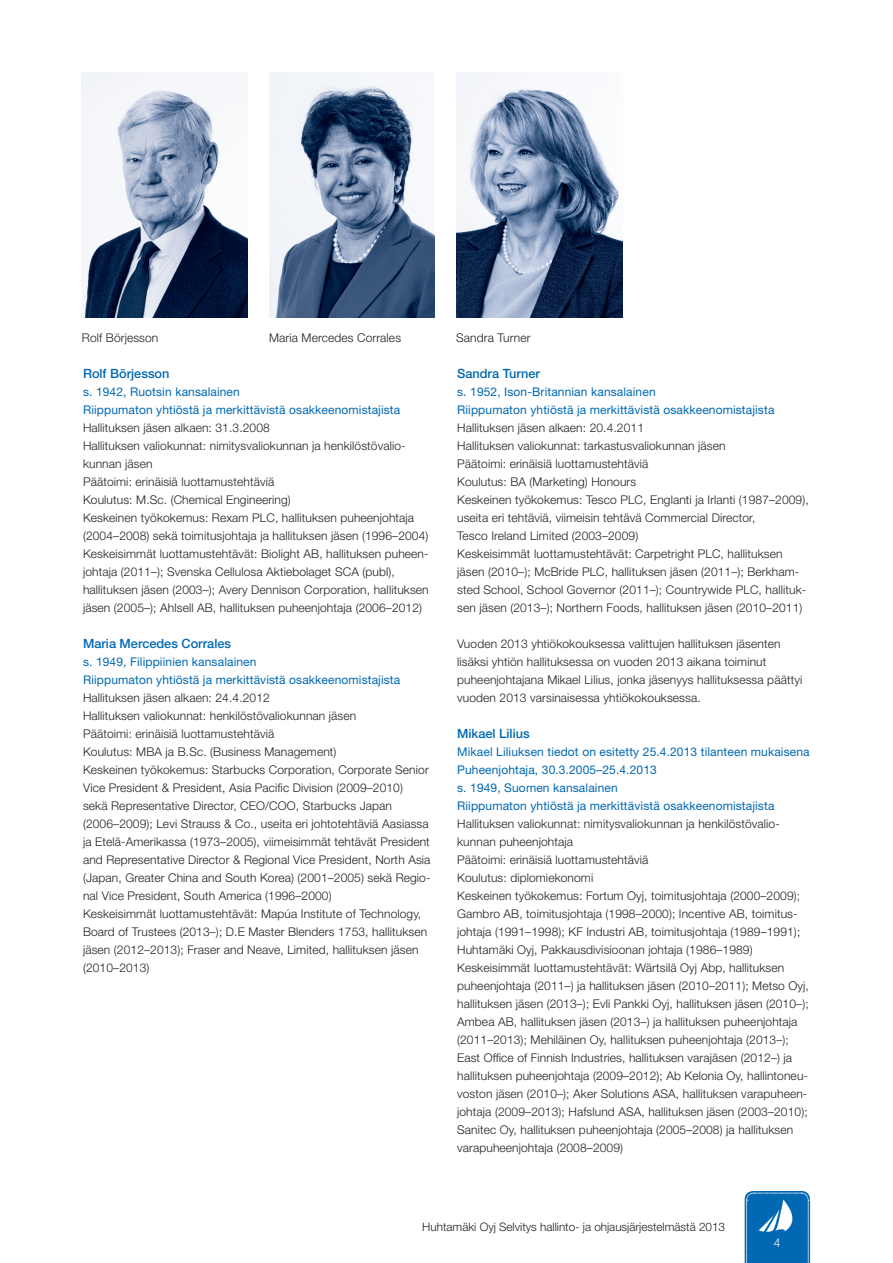
<style>
.page{position:relative;width:893px;height:1263px;background:#fff}
.page>*{position:absolute;margin:0;border:0;box-sizing:border-box;transform-origin:0 0}
.t1{font:500 12.75px "Helvetica Neue LT Std";color:#0168b3}
.t2{font:300 12px/18px "Helvetica Neue LT Std";letter-spacing:.01em;color:#231f20}
.t3{font:12px/18px "Helvetica Neue LT Std";letter-spacing:.01em;color:#0168b3}
.t4{font:300 12px "Helvetica Neue LT Std";color:#fff}
.t5{font:300 11.7px "Helvetica Neue LT Std";color:#231f20}
</style>
<div class="page">
<svg style="left:745px;top:1191px;width:65px;height:72px;background:#207abc"></svg>
<img style="left:82px;top:72px;width:166px;height:246px">
<img style="left:269px;top:72px;width:166px;height:246px">
<img style="left:456px;top:72px;width:166px;height:246px">
<p class="t2" style="left:82px;top:328px;width:78px">Rolf Börjesson</p>
<p class="t2" style="left:269px;top:328px;width:134px">Maria Mercedes Corrales</p>
<p class="t2" style="left:456px;top:328px;width:76px">Sandra Turner</p>
<p class="t1" style="left:83px;top:366px;width:88px">Rolf Börjesson</p>
<p class="t3" style="left:83px;top:383px;width:319px">s. 1942, Ruotsin kansalainen<br>Riippumaton yhtiöstä ja merkittävistä osakkeenomistajista</p>
<p class="t2" style="left:83px;top:418px;width:347px">Hallituksen jäsen alkaen: 31.3.2008<br>Hallituksen valiokunnat: nimitysvaliokunnan ja henkilöstövalio&shy;kunnan jäsen<br>Päätoimi: erinäisiä luottamustehtäviä<br>Koulutus: M.Sc. (Chemical Engineering)<br>Keskeinen työkokemus: Rexam PLC, hallituksen puheenjohtaja (2004–2008) sekä toimitusjohtaja ja hallituksen jäsen (1996–2004)<br>Keskeisimmät luottamustehtävät: Biolight AB, hallituksen puheen&shy;johtaja (2011–); Svenska Cellulosa Aktiebolaget SCA (publ), hallituksen jäsen (2003–); Avery Dennison Corporation, hallituksen jäsen (2005–); Ahlsell AB, hallituksen puheenjohtaja (2006–2012)</p>
<p class="t1" style="left:83px;top:636px;width:150px">Maria Mercedes Corrales</p>
<p class="t3" style="left:83px;top:653px;width:319px">s. 1949, Filippiinien kansalainen<br>Riippumaton yhtiöstä ja merkittävistä osakkeenomistajista</p>
<p class="t2" style="left:83px;top:688px;width:349px">Hallituksen jäsen alkaen: 24.4.2012<br>Hallituksen valiokunnat: henkilöstövaliokunnan jäsen<br>Päätoimi: erinäisiä luottamustehtäviä<br>Koulutus: MBA ja B.Sc. (Business Management)<br>Keskeinen työkokemus: Starbucks Corporation, Corporate Senior Vice President &amp; President, Asia Pacific Division (2009–2010) sekä Representative Director, CEO/COO, Starbucks Japan (2006–2009); Levi Strauss &amp; Co., useita eri johtotehtäviä Aasiassa ja Etelä-Amerikassa (1973–2005), viimeisimmät tehtävät President and Representative Director &amp; Regional Vice President, North Asia (Japan, Greater China and South Korea) (2001–2005) sekä Regio&shy;nal Vice President, South America (1996–2000)<br>Keskeisimmät luottamustehtävät: Mapúa Institute of Technology, Board of Trustees (2013–); D.E Master Blenders 1753, hallituksen jäsen (2012–2013); Fraser and Neave, Limited, hallituksen jäsen (2010–2013)</p>
<p class="t1" style="left:457px;top:366px;width:84px">Sandra Turner</p>
<p class="t3" style="left:457px;top:383px;width:319px">s. 1952, Ison-Britannian kansalainen<br>Riippumaton yhtiöstä ja merkittävistä osakkeenomistajista</p>
<p class="t2" style="left:457px;top:418px;width:353px">Hallituksen jäsen alkaen: 20.4.2011<br>Hallituksen valiokunnat: tarkastusvaliokunnan jäsen<br>Päätoimi: erinäisiä luottamustehtäviä<br>Koulutus: BA (Marketing) Honours<br>Keskeinen työkokemus: Tesco PLC, Englanti ja Irlanti (1987–2009), useita eri tehtäviä, viimeisin tehtävä Commercial Director,<br>Tesco Ireland Limited (2003–2009)<br>Keskeisimmät luottamustehtävät: Carpetright PLC, hallituksen jäsen (2010–); McBride PLC, hallituksen jäsen (2011–); Berkham&shy;sted School, School Governor (2011–); Countrywide PLC, hallituk&shy;sen jäsen (2013–); Northern Foods, hallituksen jäsen (2010–2011)</p>
<p class="t2" style="left:457px;top:634px;width:347px">Vuoden 2013 yhtiökokouksessa valittujen hallituksen jäsenten lisäksi yhtiön hallituksessa on vuoden 2013 aikana toiminut puheenjohtajana Mikael Lilius, jonka jäsenyys hallituksessa päättyi vuoden 2013 varsinaisessa yhtiökokouksessa.</p>
<p class="t1" style="left:457px;top:726px;width:74px">Mikael Lilius</p>
<p class="t3" style="left:457px;top:743px;width:354px">Mikael Liliuksen tiedot on esitetty 25.4.2013 tilanteen mukaisena Puheenjohtaja, 30.3.2005–25.4.2013<br>s. 1949, Suomen kansalainen<br>Riippumaton yhtiöstä ja merkittävistä osakkeenomistajista</p>
<p class="t2" style="left:457px;top:814px;width:353px">Hallituksen valiokunnat: nimitysvaliokunnan ja henkilöstövalio&shy;kunnan puheenjohtaja<br>Päätoimi: erinäisiä luottamustehtäviä<br>Koulutus: diplomiekonomi<br>Keskeinen työkokemus: Fortum Oyj, toimitusjohtaja (2000–2009); Gambro AB, toimitusjohtaja (1998–2000); Incentive AB, toimitus&shy;johtaja (1991–1998); KF Industri AB, toimitusjohtaja (1989–1991); Huhtamäki Oyj, Pakkausdivisioonan johtaja (1986–1989)<br>Keskeisimmät luottamustehtävät: Wärtsilä Oyj Abp, hallituksen puheenjohtaja (2011–) ja hallituksen jäsen (2010–2011); Metso Oyj, hallituksen jäsen (2013–); Evli Pankki Oyj, hallituksen jäsen (2010–); Ambea AB, hallituksen jäsen (2013–) ja hallituksen puheenjohtaja (2011–2013); Mehiläinen Oy, hallituksen puheenjohtaja (2013–); East Office of Finnish Industries, hallituksen varajäsen (2012–) ja hallituksen puheenjohtaja (2009–2012); Ab Kelonia Oy, hallintoneu&shy;voston jäsen (2010–); Aker Solutions ASA, hallituksen varapuheen&shy;johtaja (2009–2013); Hafslund ASA, hallituksen jäsen (2003–2010); Sanitec Oy, hallituksen puheenjohtaja (2005–2008) ja hallituksen varapuheenjohtaja (2008–2009)</p>
<p class="t5" style="left:422px;top:1220px;width:304px">Huhtamäki Oyj Selvitys hallinto- ja ohjausjärjestelmästä 2013</p>
<p class="t4" style="left:774px;top:1235px;width:8px">4</p>
</div>
